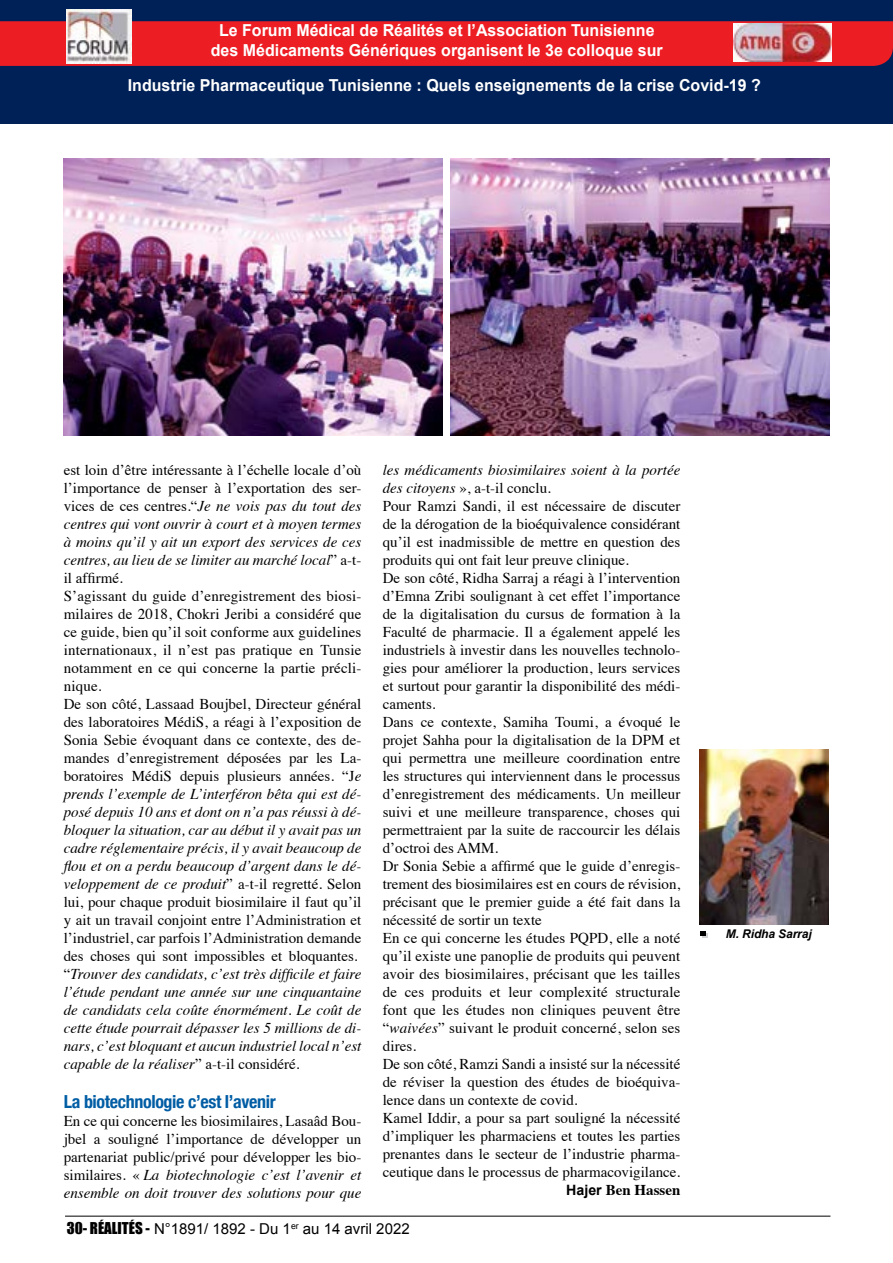
<style>
.page{position:relative;width:893px;height:1263px;background:#fff}
.page>*{position:absolute;margin:0;border:0;box-sizing:border-box;transform-origin:0 0}
.t1{font:700 condensed 18px "Helvetica Neue";letter-spacing:-.02em;color:#005da4}
.t2{font:700 16.5px/19.5px "Arial";color:#fff;text-align:center}
.t3{font:15px/18px "Times";color:#000}
.t4{font:15px "Arial";color:#000}
.t5{font:italic 15px "Times";color:#000}
.t6{font:700 15px "Times";color:#000}
.t7{font:italic 700 12px "Arial";letter-spacing:-.01em;color:#000}
.s1{font-style:italic}
.s2{font-family:"Arial";font-size:14.25px}
.s3{font-family:"Impact"}
</style>
<div class="page">
<div style="left:0;top:0;width:893px;height:123px;background:#002157"></div>
<div style="left:0;top:21px;width:893px;height:45px;background:#ed1d24"></div>
<hr style="left:65px;top:1216px;width:765px;height:1px;background:#000">
<img style="left:67px;top:9px;width:64px;height:55px">
<img style="left:733px;top:24px;width:98px;height:37px">
<img style="left:451px;top:159px;width:378px;height:276px">
<img style="left:64px;top:159px;width:378px;height:276px">
<svg style="left:701px;top:932px;width:6px;height:5px"></svg>
<img style="left:700px;top:750px;width:128px;height:174px">
<p class="t2" style="left:211px;top:21px;width:453px">Le Forum Médical de Réalités et l’Association Tunisienne des Médicaments Génériques organisent le 3e colloque sur</p>
<p class="t2" style="left:128px;top:76px;width:634px">Industrie Pharmaceutique Tunisienne : Quels enseignements de la crise Covid-19 ?</p>
<p class="t3" style="left:64px;top:459px;width:299px">est loin d’être intéressante à l’échelle locale d’où l’importance de penser à l’exportation des ser&shy;vices de ces centres.“<span class="s1">Je ne vois pas du tout des centres qui vont ouvrir à court et à moyen termes à moins qu’il y ait un export des services de ces centres, au lieu de se limiter au marché local</span>” a-t&shy;il affirmé.<br>S’agissant du guide d’enregistrement des biosi&shy;milaires de 2018, Chokri Jeribi a considéré que ce guide, bien qu’il soit conforme aux guidelines internationaux, il n’est pas pratique en Tunsie notamment en ce qui concerne la partie précli&shy;nique.<br>De son côté, Lassaad Boujbel, Directeur général des laboratoires MédiS, a réagi à l’exposition de Sonia Sebie évoquant dans ce contexte, des de&shy;mandes d’enregistrement déposées par les La&shy;boratoires MédiS depuis plusieurs années. “J<span class="s1">e prends l’exemple de L’interféron bêta qui est dé&shy;posé depuis 10 ans et dont on n’a pas réussi à dé&shy;bloquer la situation, car au début il y avait pas un cadre réglementaire précis, il y avait beaucoup de flou et on a perdu beaucoup d’argent dans le dé&shy;veloppement de ce produit</span>” a-t-il regretté. Selon lui, pour chaque produit biosimilaire il faut qu’il y ait un travail conjoint entre l’Administration et l’industriel, car parfois l’Administration demande des choses qui sont impossibles et bloquantes. “<span class="s1">Trouver des candidats, c’est très difficile et faire l’étude pendant une année sur une cinquantaine de candidats cela coûte énormément. Le coût de cette étude pourrait dépasser les 5 millions de di&shy;nars, c’est bloquant et aucun industriel local n’est capable de la réaliser</span>” a-t-il considéré.</p>
<p class="t1" style="left:64px;top:1090px;width:213px">La biotechnologie c’est l’avenir</p>
<p class="t3" style="left:64px;top:1110px;width:299px;text-align:justify">En ce qui concerne les biosimilaires, Lasaâd Bou&shy;jbel a souligné l’importance de développer un partenariat public/privé pour développer les bio&shy;similaires. « <span class="s1">La biotechnologie c’est l’avenir et ensemble on doit trouver des solutions pour que</span></p>
<p class="t5" style="left:383px;top:457px;width:299px">les médicaments biosimilaires soient à la portée</p>
<p class="t3" style="left:383px;top:477px;width:170px"><span class="s1">des citoyens</span> », a-t-il conclu.</p>
<p class="t3" style="left:383px;top:495px;width:299px">Pour Ramzi Sandi, il est nécessaire de discuter</p>
<p class="t3" style="left:383px;top:513px;width:299px">de la dérogation de la bioéquivalence considérant</p>
<p class="t3" style="left:383px;top:531px;width:299px">qu’il est inadmissible de mettre en question des</p>
<p class="t3" style="left:383px;top:549px;width:248px">produits qui ont fait leur preuve clinique.</p>
<p class="t3" style="left:383px;top:567px;width:299px">De son côté, Ridha Sarraj a réagi à l’intervention</p>
<p class="t3" style="left:383px;top:585px;width:299px">d’Emna Zribi soulignant à cet effet l’importance</p>
<p class="t3" style="left:383px;top:603px;width:299px">de la digitalisation du cursus de formation à la</p>
<p class="t3" style="left:383px;top:621px;width:299px">Faculté de pharmacie. Il a également appelé les</p>
<p class="t3" style="left:383px;top:639px;width:299px">industriels à investir dans les nouvelles technolo-</p>
<p class="t3" style="left:383px;top:657px;width:299px">gies pour améliorer la production, leurs services</p>
<p class="t3" style="left:383px;top:675px;width:299px">et surtout pour garantir la disponibilité des médi-</p>
<p class="t3" style="left:383px;top:693px;width:54px">caments.</p>
<p class="t3" style="left:383px;top:711px;width:299px">Dans ce contexte, Samiha Toumi, a évoqué le</p>
<p class="t3" style="left:383px;top:729px;width:299px">projet Sahha pour la digitalisation de la DPM et</p>
<p class="t3" style="left:383px;top:747px;width:299px">qui permettra une meilleure coordination entre</p>
<p class="t3" style="left:383px;top:765px;width:299px">les structures qui interviennent dans le processus</p>
<p class="t3" style="left:383px;top:783px;width:299px">d’enregistrement des médicaments. Un meilleur</p>
<p class="t3" style="left:383px;top:801px;width:299px">suivi et une meilleure transparence, choses qui</p>
<p class="t3" style="left:383px;top:819px;width:299px">permettraient par la suite de raccourcir les délais</p>
<p class="t3" style="left:383px;top:837px;width:117px">d’octroi des AMM.</p>
<p class="t3" style="left:383px;top:855px;width:299px">Dr Sonia Sebie a affirmé que le guide d’enregis-</p>
<p class="t3" style="left:383px;top:873px;width:299px">trement des biosimilaires est en cours de révision,</p>
<p class="t3" style="left:383px;top:891px;width:299px">précisant que le premier guide a été fait dans la</p>
<p class="t3" style="left:383px;top:909px;width:161px">nécessité de sortir un texte</p>
<p class="t3" style="left:383px;top:927px;width:299px">En ce qui concerne les études PQPD, elle a noté</p>
<p class="t3" style="left:383px;top:945px;width:299px">qu’il existe une panoplie de produits qui peuvent</p>
<p class="t3" style="left:383px;top:963px;width:299px">avoir des biosimilaires, précisant que les tailles</p>
<p class="t3" style="left:383px;top:981px;width:299px">de ces produits et leur complexité structurale</p>
<p class="t3" style="left:383px;top:999px;width:299px">font que les études non cliniques peuvent être</p>
<p class="t3" style="left:383px;top:1017px;width:299px">“<span class="s1">waivées</span>” suivant le produit concerné, selon ses</p>
<p class="t3" style="left:383px;top:1035px;width:35px">dires.</p>
<p class="t3" style="left:383px;top:1053px;width:299px">De son côté, Ramzi Sandi a insisté sur la nécessité</p>
<p class="t3" style="left:383px;top:1071px;width:299px">de réviser la question des études de bioéquiva-</p>
<p class="t3" style="left:383px;top:1089px;width:196px">lence dans un contexte de covid.</p>
<p class="t3" style="left:383px;top:1107px;width:299px">Kamel Iddir, a pour sa part souligné la nécessité</p>
<p class="t3" style="left:383px;top:1125px;width:299px">d’impliquer les pharmaciens et toutes les parties</p>
<p class="t3" style="left:383px;top:1143px;width:299px">prenantes dans le secteur de l’industrie pharma-</p>
<p class="t3" style="left:383px;top:1161px;width:299px">ceutique dans le processus de pharmacovigilance.</p>
<p class="t6" style="left:566px;top:1175px;width:116px"><span class="s2">Hajer</span> Ben Hassen</p>
<p class="t4" style="left:67px;top:1219px;width:344px"><span class="s3">30- RÉALITÉS -</span> N°1891/ 1892 - Du 1<sup>er</sup> au 14 avril 2022</p>
<p class="t7" style="left:726px;top:926px;width:87px">M. Ridha Sarraj</p>
</div>
